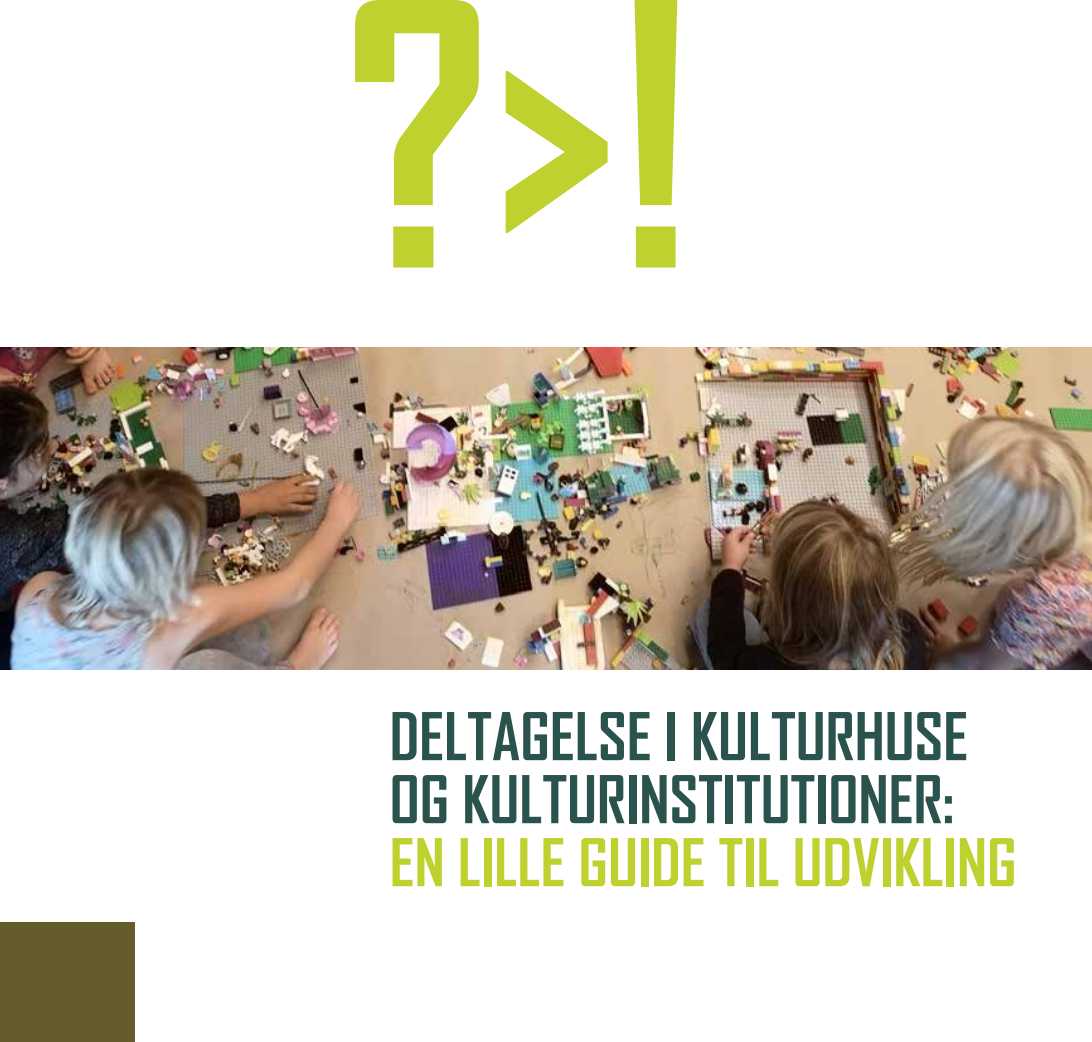
<style>
.page{position:relative;width:1092px;height:1042px;background:#fff}
.page>*{position:absolute;margin:0;border:0;box-sizing:border-box;transform-origin:0 0}
.t1{font:700 350px "Agency FB";color:#bed12f}
.t2{font:700 63px/63px "Agency FB";color:#2a534d}
.t3{font:700 63px "Agency FB";color:#bed12f}
</style>
<div class="page">
<div style="left:0;top:923px;width:134px;height:119px;background:#645c2b"></div>
<img style="left:0;top:347px;width:1091px;height:323px">
<h1 class="t1" style="left:342px;top:-81px;width:352px">?&gt;!</h1>
<p class="t2" style="left:389px;top:703px;width:580px">DELTAGELSE I KULTURHUSE<br>OG KULTURINSTITUTIONER:</p>
<p class="t3" style="left:389px;top:823px;width:628px">EN LILLE GUIDE TIL UDVIKLING</p>
</div>
